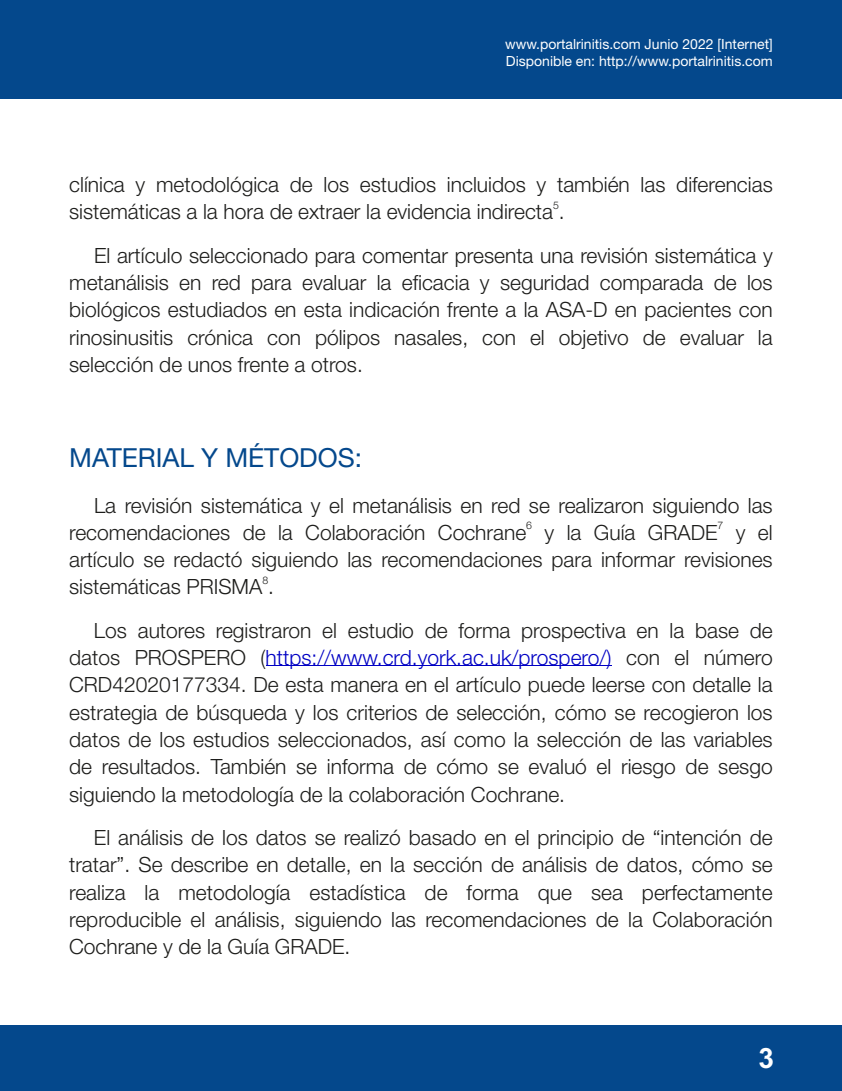
<style>
.page{position:relative;width:842px;height:1091px;background:#fff}
.page>*{position:absolute;margin:0;border:0;box-sizing:border-box;transform-origin:0 0}
.t1{font:700 28px "Arial";color:#fff}
.t2{font:26.25px "Helvetica Neue LT Std";color:#04488c}
.t3{font:300 21px/27.3px "Helvetica Neue LT Std";color:#1d1d1b}
.t4{font:14px/16.3px "Helvetica Neue LT Std";color:#fff}
.t5{font:300 10.5px "Helvetica Neue LT Std";color:#1d1d1b}
.s1{color:#0000c4}
</style>
<div class="page">
<div style="left:0;top:0;width:842px;height:99px;background:#04488c"></div>
<div style="left:0;top:1024px;width:842px;height:66px;background:#04488c"></div>
<hr style="left:266px;top:665px;width:345px;height:1px;background:#0000c4">
<p class="t4" style="left:505px;top:38px;width:269px">www.portalrinitis.com Junio 2022 [Internet]<br>Disponible en: http://www.portalrinitis.com</p>
<p class="t3" style="left:69px;top:174px;width:705px">clínica y metodológica de los estudios incluidos y también las diferencias</p>
<p class="t5" style="left:553px;top:201px;width:7px">5</p>
<p class="t3" style="left:94px;top:193px;width:680px;line-height:43.4px;text-indent:-25px">sistemáticas a la hora de extraer la evidencia indirecta .<br>El artículo seleccionado para comentar presenta una revisión sistemática y</p>
<p class="t3" style="left:69px;top:272px;width:705px;text-align:justify">metanálisis en red para evaluar la eficacia y seguridad comparada de los biológicos estudiados en esta indicación frente a la ASA-D en pacientes con rinosinusitis crónica con pólipos nasales, con el objetivo de evaluar la selección de unos frente a otros.</p>
<p class="t2" style="left:69px;top:448px;width:294px">MATERIAL Y MÉTODOS:</p>
<p class="t3" style="left:94px;top:494px;width:680px">La revisión sistemática y el metanálisis en red se realizaron siguiendo las</p>
<p class="t5" style="left:526px;top:521px;width:7px">6</p>
<p class="t5" style="left:717px;top:521px;width:7px">7</p>
<p class="t3" style="left:69px;top:521px;width:705px">recomendaciones de la Colaboración Cochrane y la Guía GRADE y el artículo se redactó siguiendo las recomendaciones para informar revisiones</p>
<p class="t5" style="left:262px;top:576px;width:7px">8</p>
<p class="t3" style="left:94px;top:568px;width:680px;line-height:43.4px;text-indent:-25px">sistemáticas PRISMA .<br>Los autores registraron el estudio de forma prospectiva en la base de</p>
<p class="t3" style="left:69px;top:647px;width:705px;text-align:justify">datos PROSPERO (<span class="s1">https://www.crd.york.ac.uk/prospero/)</span> con el número CRD42020177334. De esta manera en el artículo puede leerse con detalle la estrategia de búsqueda y los criterios de selección, cómo se recogieron los datos de los estudios seleccionados, así como la selección de las variables de resultados. También se informa de cómo se evaluó el riesgo de sesgo siguiendo la metodología de la colaboración Cochrane.</p>
<p class="t3" style="left:69px;top:826px;width:705px;text-align:justify;text-indent:25px">El análisis de los datos se realizó basado en el principio de “intención de tratar”. Se describe en detalle, en la sección de análisis de datos, cómo se realiza la metodología estadística de forma que sea perfectamente reproducible el análisis, siguiendo las recomendaciones de la Colaboración Cochrane y de la Guía GRADE.</p>
<h1 class="t1" style="left:758px;top:1047px;width:17px">3</h1>
</div>
